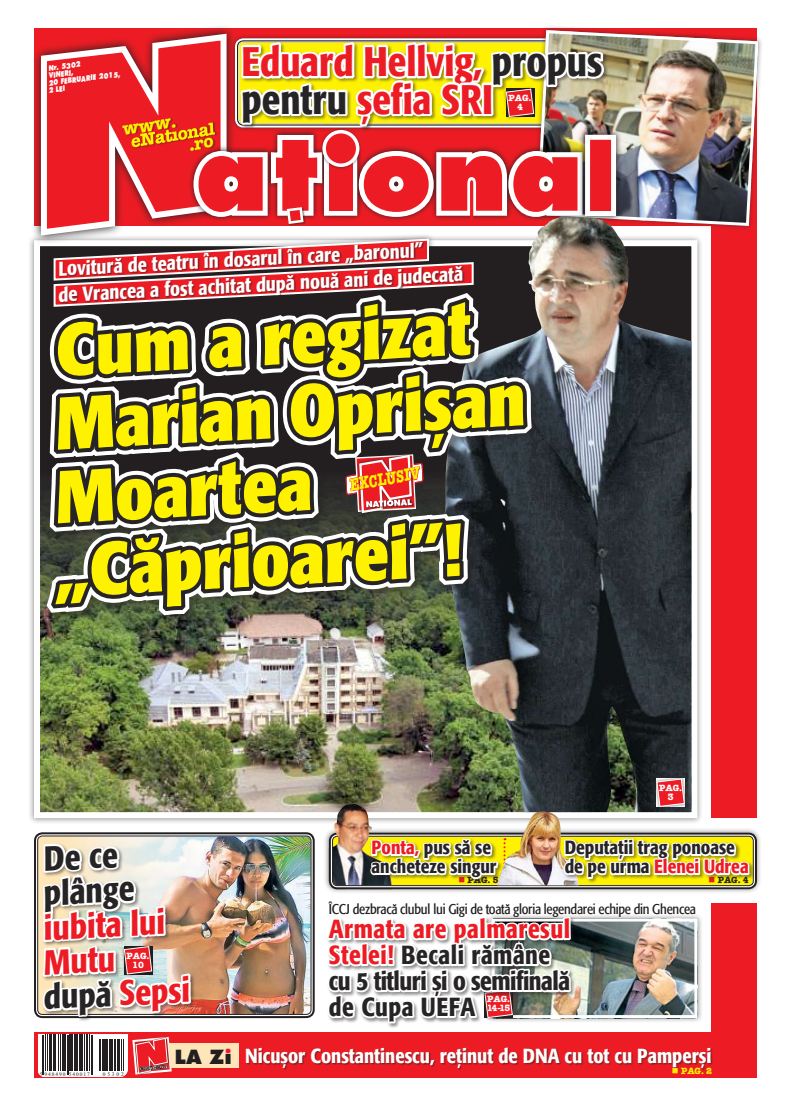
<style>
.page{position:relative;width:791px;height:1106px;background:#fff}
.page>*{position:absolute;margin:0;border:0;box-sizing:border-box;transform-origin:0 0}
.t1{font:100.7px "Futura Extra Bold Rom";color:#ed1c24}
.t2{font:700 condensed 73.5px/73.5px "R Formata";color:#fff200}
.t3{font:500 condensed 41px/37.6px "R Formata";color:#ed1c24}
.t4{font:500 condensed 34.7px/34.6px "R Formata";color:#ed1c24}
.t5{font:500 condensed 34.7px/34.6px "R Formata";color:#272425}
.t6{font:500 condensed 26px/25.9px "R Formata";letter-spacing:.02em;color:#272425}
.t7{font:500 condensed 20.3px "R Formata";color:#fff}
.t8{font:500 condensed 20px/26px "R Formata";color:#fff}
.t9{font:19.1px "Futura Extra Bold Rom";color:#231f20}
.t10{font:500 condensed 19px/19px "R Formata";color:#272425}
.t11{font:17.6px "American Type Writer Bold Rom";color:#fff200}
.t12{font:17.4px "American Type Writer Bold Rom";color:#fff200;scale:.73 1}
.t13{font:14.1px "R Formata Condensed";letter-spacing:-.02em;color:#231f20}
.t14{font:9px/9px "American Type Writer Bold Rom";color:#fff;text-align:center}
.t15{font:9px "American Type Writer Bold Rom";color:#272425}
.t16{font:9px "American Type Writer Bold Rom";color:#fff200}
.t17{font:7.3px/7.3px "Futura Extra Bold Rom";color:#fff;scale:.8 1}
.t18{font:5.5px "Times New Roman";letter-spacing:.18em;color:#231f20}
.s1{color:#272425}
.s2{font-size:70.7px}
.s3{color:#ed1c24}
</style>
<div class="page">
<div style="left:712px;top:28px;width:45px;height:790px;background:#ed1c24"></div>
<div style="left:712px;top:903px;width:45px;height:174px;background:#ed1c24"></div>
<div style="left:323px;top:827px;width:468px;height:102px;background:#231f20;opacity:.5"></div>
<svg style="left:751px;top:37px;width:9px;height:91px"></svg>
<svg style="left:31px;top:28px;width:6px;height:222px"></svg>
<div style="left:563px;top:837px;width:228px;height:62px;background:#231f20;opacity:.5"></div>
<img style="left:37px;top:26px;width:714px;height:1052px">
<p class="t17" style="left:45px;top:65px;width:93px;text-indent:3px;rotate:-7deg">Nr. 5302<br>vin eri,<br>20 februarie 2015,<br>2 LEI</p>
<p class="t11" style="left:121px;top:119px;width:56px;rotate:-9deg">www.</p>
<h3 class="t3" style="left:242px;top:44px;width:362px">Eduard Hellvig, <span class="s1">propus pentru</span> șefia SRI</h3>
<p class="t14" style="left:508px;top:93px;width:24px">PAG.<br>4</p>
<h1 class="t1" style="left:195px;top:111px;width:389px">at<span class="s2">I</span>ona</h1>
<p class="t8" style="left:56px;top:256px;width:407px;rotate:-3deg">Lovitură de teatru în dosarul în care „baronul”<br>de Vrancea a fost achitat după nouă ani de judecată</p>
<h2 class="t2" style="left:41px;top:315px;width:480px;rotate:-3deg">Cum a regizat<br>Marian Oprişan<br>Moartea „Căprioarei”!</h2>
<p class="t12" style="left:348px;top:474px;width:99px;rotate:-10deg">EXCLUSIV</p>
<p class="t14" style="left:659px;top:783px;width:24px">PAG.<br>3</p>
<h3 class="t5" style="left:40px;top:842px;width:92px;rotate:-3deg">De ce plânge</h3>
<h3 class="t4" style="left:39px;top:911px;width:148px;rotate:-3deg">iubita lui<br>Mutu <span class="s1">după</span> Sepsi</h3>
<p class="t14" style="left:127px;top:950px;width:24px">PAG.<br>10</p>
<p class="t18" style="left:40px;top:1070px;width:52px">5 948490 540017</p>
<p class="t18" style="left:103px;top:1070px;width:22px">05238032</p>
<p class="t9" style="left:175px;top:1045px;width:58px">La Zi</p>
<p class="t10" style="left:372px;top:838px;width:127px"><span class="s3">Ponta,</span> pus să se ancheteze singur</p>
<p class="t10" style="left:565px;top:838px;width:185px">Deputații trag ponoase de pe urma <span class="s3">Elenei Udrea</span></p>
<p class="t15" style="left:458px;top:873px;width:42px"><span class="s3">■</span> PAG. 5</p>
<p class="t15" style="left:708px;top:873px;width:42px"><span class="s3">■</span> PAG. 4</p>
<p class="t13" style="left:329px;top:901px;width:369px">ÎCCJ dezbracă clubul lui Gigi de toată gloria legendarei echipe din Ghencea</p>
<h3 class="t6" style="left:329px;top:917px;width:243px"><span class="s3">Armata are palmaresul<br>Stelei!</span> Becali rămâne cu 5 titluri și o semifinală de Cupa UEFA</h3>
<p class="t14" style="left:487px;top:994px;width:25px;text-align:left">PAG.<br>14-15</p>
<p class="t7" style="left:245px;top:1044px;width:468px">Nicuşor Constantinescu, reţinut de DNA cu tot cu Pamperși</p>
<p class="t16" style="left:672px;top:1065px;width:42px">■ PAG. 2</p>
</div>
